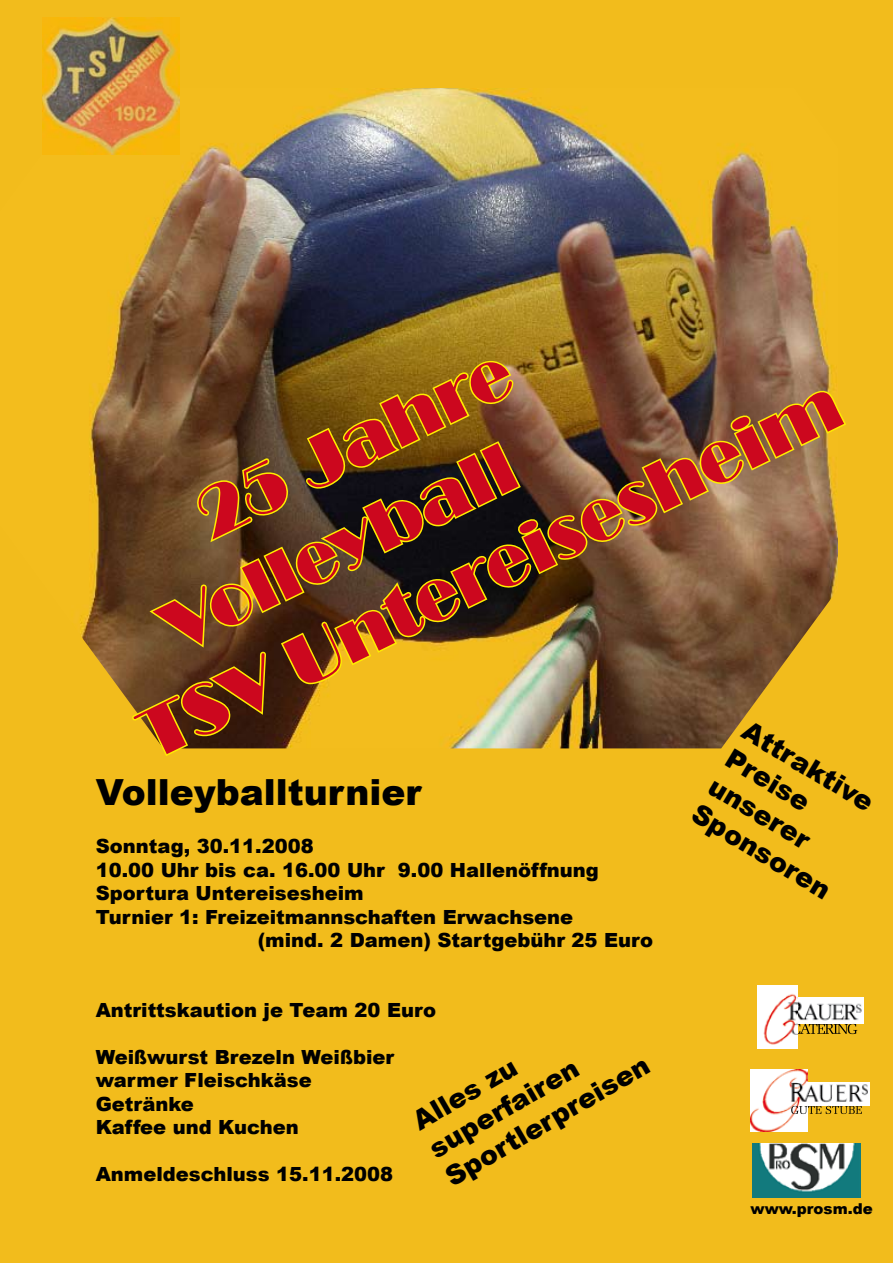
<style>
.page{position:relative;width:893px;height:1263px;background:#f2bc1c}
.page>*{position:absolute;margin:0;border:0;box-sizing:border-box;transform-origin:0 0}
.t1{font:72px "Broadway";color:#cc071e}
.t2{font:900 36px "Arial";color:#000}
.t3{font:900 27px/32.4px "Arial";color:#000}
.t4{font:900 19.5px/23.4px "Arial";color:#000}
.t5{font:900 15px "Arial";color:#000}
</style>
<div class="page">
<img style="left:42px;top:88px;width:786px;height:616px">
<img style="left:43px;top:17px;width:137px;height:138px">
<img style="left:131px;top:358px;width:715px;height:398px">
<img style="left:751px;top:1070px;width:57px;height:61px">
<img style="left:787px;top:1082px;width:82px;height:24px">
<svg style="left:791px;top:1106px;width:71px;height:8px"></svg>
<img style="left:753px;top:1144px;width:108px;height:54px">
<svg style="left:798px;top:1024px;width:59px;height:10px"></svg>
<img style="left:798px;top:998px;width:65px;height:26px">
<img style="left:757px;top:985px;width:41px;height:63px">
<h1 class="t1" style="left:183px;top:481px;width:343px;rotate:-26deg">25 Jahre</h1>
<h1 class="t1" style="left:125px;top:701px;width:773px;rotate:-26deg">TSV Untereisesheim</h1>
<h2 class="t2" style="left:96px;top:766px;width:327px">Volleyballturnier</h2>
<p class="t4" style="left:96px;top:834px;width:220px">Sonntag, 30.11.2008</p>
<p class="t4" style="left:96px;top:857px;width:505px">10.00 Uhr bis ca. 16.00 Uhr 9.00 Hallenöffnung</p>
<p class="t4" style="left:96px;top:881px;width:270px">Sportura Untereisesheim</p>
<p class="t4" style="left:96px;top:904px;width:479px">Turnier 1: Freizeitmannschaften Erwachsene</p>
<p class="t4" style="left:258px;top:928px;width:397px">(mind. 2 Damen) Startgebühr 25 Euro</p>
<h1 class="t1" style="left:145px;top:595px;width:389px;rotate:-26deg">Volleyball</h1>
<h3 class="t3" style="left:753px;top:713px;width:158px;rotate:31deg">Attraktive<br>Preise unserer<br>Sponsoren</h3>
<p class="t4" style="left:96px;top:998px;width:342px">Antrittskaution je Team 20 Euro</p>
<p class="t4" style="left:96px;top:1045px;width:300px">Weißwurst Brezeln Weißbier warmer Fleischkäse<br>Getränke<br>Kaffee und Kuchen</p>
<p class="t4" style="left:96px;top:1162px;width:299px">Anmeldeschluss 15.11.2008</p>
<h3 class="t3" style="left:406px;top:1107px;width:233px;rotate:-30deg">Alles zu superfairen<br>Sportlerpreisen</h3>
<p class="t5" style="left:750px;top:1198px;width:124px">www.prosm.de</p>
</div>
